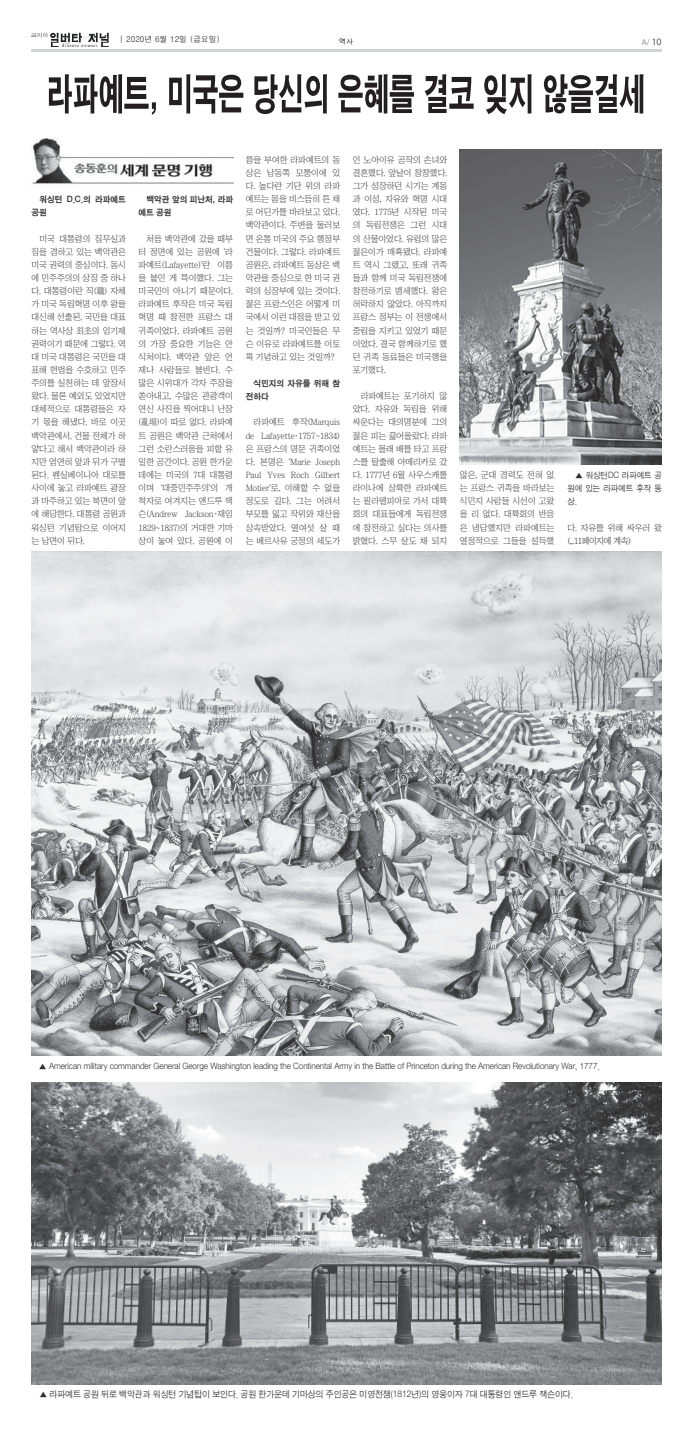
<style>
.page{position:relative;width:693px;height:1434px;background:#fff}
.page>*{position:absolute;margin:0;border:0;box-sizing:border-box;transform-origin:0 0}
.t1{font:9.19px "Sand Jg";letter-spacing:-.005em;color:#312f30;scale:.95 1}
.t2{font:8.75px/13.1px "Chosunilbo NM";letter-spacing:-.005em;color:#312f30;text-align:justify}
.t3{font:8.75px/13.1px "Sand Jg";letter-spacing:-.005em;color:#312f30;text-align:justify;scale:.95 1}
.t4{font:8.75px/13.1px "Sand Kg";letter-spacing:-.005em;color:#312f30}
.t5{font:8.75px "Chosunilbo NM";letter-spacing:-.05em;color:#231f20}
.t6{font:7.88px "H2 gtr M";color:#231f20}
.t7{font:7.88px "H2 gtr M";color:#6c6d70}
.t8{font:7px "H2 gtr M";color:#000}
.s1{font-size:8.75px;color:#231f20}
.s2{font-size:9.19px}
.s3{font-family:"Sand Kg"}
</style>
<div class="page">
<hr style="left:32px;top:50px;width:630px;height:2px;background:#d2d3d5">
<img style="left:32px;top:32px;width:76px;height:15px">
<img style="left:32px;top:138px;width:201px;height:46px">
<svg style="left:49px;top:74px;width:595px;height:41px"></svg>
<img style="left:32px;top:1082px;width:630px;height:301px">
<img style="left:460px;top:150px;width:202px;height:315px">
<img style="left:32px;top:551px;width:630px;height:504px">
<p class="t6" style="left:120px;top:35px;width:102px">| 2020년 6월 12일 (금요일)</p>
<p class="t8" style="left:339px;top:38px;width:15px">역사</p>
<p class="t7" style="left:642px;top:38px;width:21px">A/ <span class="s1">10</span></p>
<p class="t4" style="left:32px;top:193px;width:96px;text-indent:8px">워싱턴 D.C.의 라파예트 공원</p>
<p class="t2" style="left:32px;top:232px;width:96px;text-indent:8px">미국 대통령의 집무실과 집을 겸하고 있는 백악관은 미국 권력의 중심이다. 동시 에 민주주의의 상징 중 하나 다. 대통령이란 직(職) 자체 가 미국 독립혁명 이후 왕을 대신해 선출된, 국민을 대표 하는 역사상 최초의 임기제 권력이기 때문에 그렇다. 역 대 미국 대통령은 국민을 대 표해 헌법을 수호하고 민주 주의를 실천하는 데 앞장서 왔다. 물론 예외도 있었지만 대체적으로 대통령들은 자 기 몫을 해냈다. 바로 이곳 백악관에서. 건물 전체가 하 얗다고 해서 백악관이라 하 지만 엄연히 앞과 뒤가 구별 된다. 펜실베이니아 대로를 사이에 놓고 라파예트 광장 과 마주하고 있는 북면이 앞 에 해당한다. 대통령 공원과 워싱턴 기념탑으로 이어지 는 남면이 뒤다.</p>
<p class="t4" style="left:139px;top:193px;width:96px;text-indent:8px">백악관 앞의 피난처, 라파 예트 공원</p>
<p class="t2" style="left:139px;top:232px;width:96px;text-indent:8px">처음 백악관에 갔을 때부 터 정면에 있는 공원에 '라 파예트(Lafayette)'란 이름 을 붙인 게 특이했다. 그는 미국인이 아니기 때문이다. 라파예트 후작은 미국 독립 혁명 때 참전한 프랑스 대 귀족이었다. 라파예트 공원 의 가장 중요한 기능은 안 식처이다. 백악관 앞은 언 제나 사람들로 붐빈다. 수 많은 시위대가 각자 주장을 쏟아내고, 수많은 관광객이 연신 사진을 찍어대니 난장 (亂場)이 따로 없다. 라파예 트 공원은 백악관 근처에서 그런 소란스러움을 피할 유 일한 공간이다. 공원 한가운 데에는 미국의 7대 대통령 이며 '대중민주주의'의 개 척자로 여겨지는 앤드루 잭 슨(Andrew Jackson·재임 1829~1837)의 거대한 기마 상이 놓여 있다. 공원에 이</p>
<p class="t2" style="left:246px;top:153px;width:96px">름을 부여한 라파예트의 동 상은 남동쪽 모퉁이에 있 다. 높다란 기단 위의 라파 예트는 몸을 비스듬히 튼 채 로 어딘가를 바라보고 있다. 백악관이다. 주변을 둘러보 면 온통 미국의 주요 행정부 건물이다. 그렇다. 라파예트 공원은, 라파예트 동상은 백 악관을 중심으로 한 미국 권 력의 심장부에 있는 것이다. 젊은 프랑스인은 어떻게 미 국에서 이런 대접을 받고 있 는 것일까? 미국인들은 무 슨 이유로 라파예트를 이토 록 기념하고 있는 것일까?</p>
<p class="t4" style="left:246px;top:377px;width:96px;text-indent:8px">식민지의 자유를 위해 참 전하다</p>
<p class="t2" style="left:246px;top:415px;width:96px;text-indent:8px">라파예트 후작(Marquis de Lafayette·1757~1834) 은 프랑스의 명문 귀족이었 다. 본명은 'Marie Joseph Paul Yves Roch Gilbert Motier'로, 이해할 수 없을 정도로 길다. 그는 어려서 부모를 잃고 작위와 재산을 상속받았다. 열여섯 살 때 는 베르사유 궁정의 세도가</p>
<p class="t2" style="left:353px;top:153px;width:96px">인 노아이유 공작의 손녀와 결혼했다. 앞날이 창창했다. 그가 성장하던 시기는 계몽 과 이성, 자유와 혁명 시대 였다. 1775년 시작된 미국 의 독립전쟁은 그런 시대 의 산물이었다. 유럽의 많은 젊은이가 매혹됐다. 라파예 트 역시 그랬고, 또래 귀족 들과 함께 미국 독립전쟁에 참전하기로 맹세했다. 왕은 허락하지 않았다. 아직까지 프랑스 정부는 이 전쟁에서 중립을 지키고 있었기 때문 이었다. 결국 함께하기로 했 던 귀족 동료들은 미국행을 포기했다.</p>
<p class="t2" style="left:353px;top:389px;width:96px;text-indent:8px">라파예트는 포기하지 않 았다. 자유와 독립을 위해 싸운다는 대의명분에 그의 젊은 피는 끓어올랐다. 라파 예트는 몰래 배를 타고 프랑 스를 탈출해 아메리카로 갔 다. 1777년 6월 사우스캐롤 라이나에 상륙한 라파예트 는 필라델피아로 가서 대륙 회의 대표들에게 독립전쟁 에 참전하고 싶다는 의사를 밝혔다. 스무 살도 채 되지</p>
<p class="t2" style="left:460px;top:468px;width:96px">않은, 군대 경력도 전혀 없 는 프랑스 귀족을 바라보는 식민지 사람들 시선이 고왔 을 리 없다. 대륙회의 반응 은 냉담했지만 라파예트는 열정적으로 그들을 설득했</p>
<p class="t3" style="left:567px;top:469px;width:101px;text-indent:8px"><span class="s2">▲</span> 워싱턴DC 라파예트 공 원에 있는 라파예트 후작 동 상.</p>
<p class="t2" style="left:567px;top:520px;width:96px">다. 자유를 위해 싸우러 왔</p>
<p class="t5" style="left:567px;top:536px;width:65px">(...11페이지에 계속)</p>
<p class="t3" style="left:39px;top:1059px;width:592px"><span class="s2">▲</span> American military commander General George Washington leading the Continental Army in the Battle of Princeton during the American Revolutionary War, 1777.</p>
<p class="t1" style="left:39px;top:1389px;width:563px"><span class="s3">▲</span> 라파예트 공원 뒤로 백악관과 워싱턴 기념탑이 보인다. 공원 한가운데 기마상의 주인공은 미영전쟁(1812년)의 영웅이자 7대 대통령인 앤드루 잭슨이다.</p>
</div>
